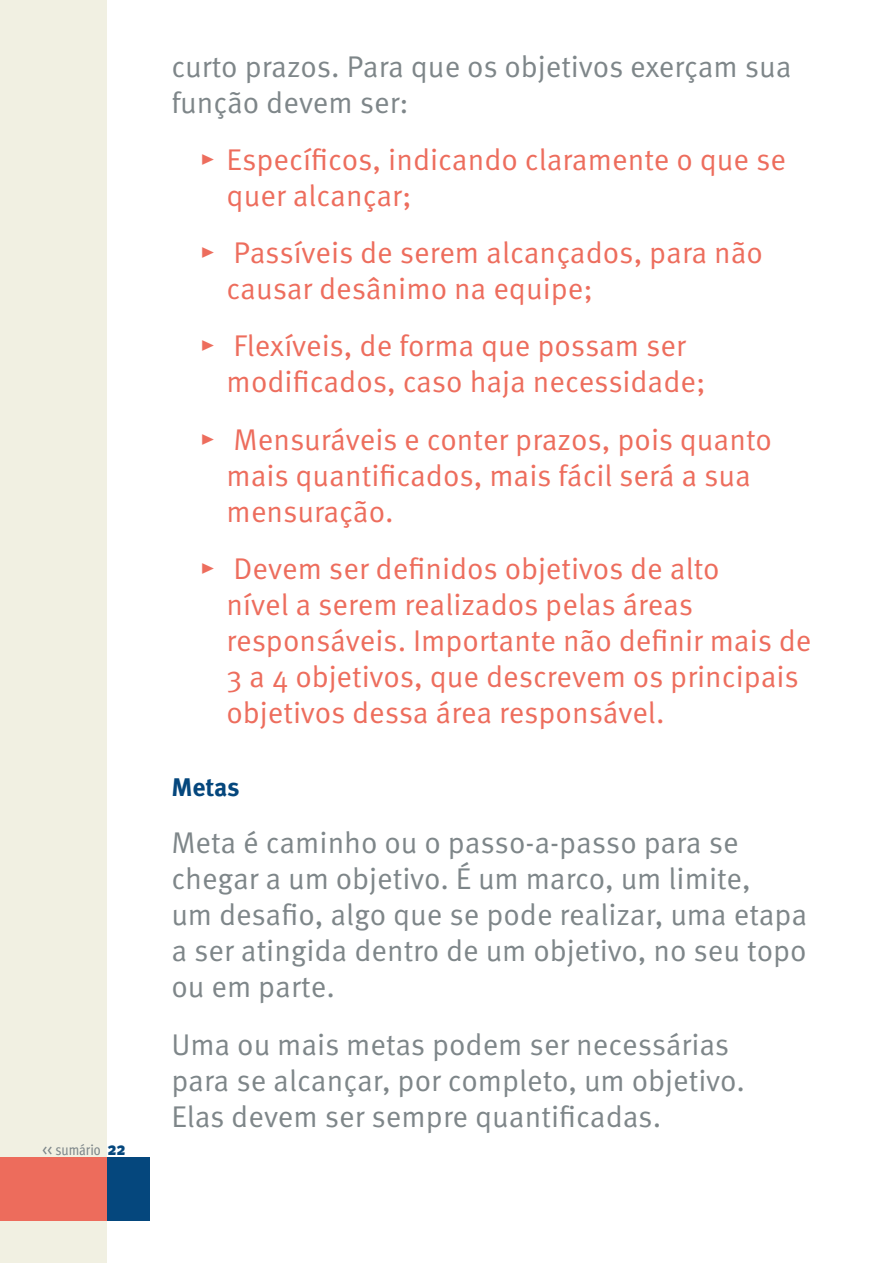
<style>
.page{position:relative;width:893px;height:1263px;background:#fff}
.page>*{position:absolute;margin:0;border:0;box-sizing:border-box;transform-origin:0 0}
.t1{font:30px/36px "Meta Pro Norm";color:#ed6d5d}
.t2{font:30px/36px "Meta Pro Norm";color:#7e8689}
.t3{font:700 25.5px "Meta Pro";letter-spacing:-.005em;color:#05477d}
.t4{font:condensed 15px "Meta Pro";letter-spacing:-.005em;color:#7d8689}
.s1{font-weight:900;font-size:18px;color:#05477d}
</style>
<div class="page">
<div style="left:23px;top:1157px;width:127px;height:63px;background:#05477d"></div>
<div style="left:0;top:0;width:106px;height:1263px;background:#f1f0e2"></div>
<div style="left:0;top:1157px;width:106px;height:63px;background:#ed6c5c"></div>
<p class="t4" style="left:43px;top:1138px;width:85px">&lt;&lt; sumário <span class="s1">22</span></p>
<p class="t2" style="left:171px;top:46px;width:622px">curto prazos. Para que os objetivos exerçam sua função devem ser:</p>
<p class="t1" style="left:227px;top:140px;width:561px;text-indent:-27px">▸ Específicos, indicando claramente o que se quer alcançar;</p>
<p class="t1" style="left:227px;top:233px;width:538px;text-indent:-27px">▸ Passíveis de serem alcançados, para não causar desânimo na equipe;</p>
<p class="t1" style="left:227px;top:326px;width:481px;text-indent:-27px">▸ Flexíveis, de forma que possam ser modificados, caso haja necessidade;</p>
<p class="t1" style="left:227px;top:419px;width:547px;text-indent:-27px">▸ Mensuráveis e conter prazos, pois quanto mais quantificados, mais fácil será a sua mensuração.</p>
<p class="t1" style="left:227px;top:549px;width:586px;text-indent:-27px">▸ Devem ser definidos objetivos de alto<br>nível a serem realizados pelas áreas responsáveis. Importante não definir mais de 3 a 4 objetivos, que descrevem os principais objetivos dessa área responsável.</p>
<p class="t3" style="left:171px;top:767px;width:70px">Metas</p>
<p class="t2" style="left:171px;top:823px;width:637px">Meta é caminho ou o passo-a-passo para se chegar a um objetivo. É um marco, um limite,<br>um desafio, algo que se pode realizar, uma etapa a ser atingida dentro de um objetivo, no seu topo ou em parte.</p>
<p class="t2" style="left:171px;top:1024px;width:575px">Uma ou mais metas podem ser necessárias para se alcançar, por completo, um objetivo.<br>Elas devem ser sempre quantificadas.</p>
</div>
